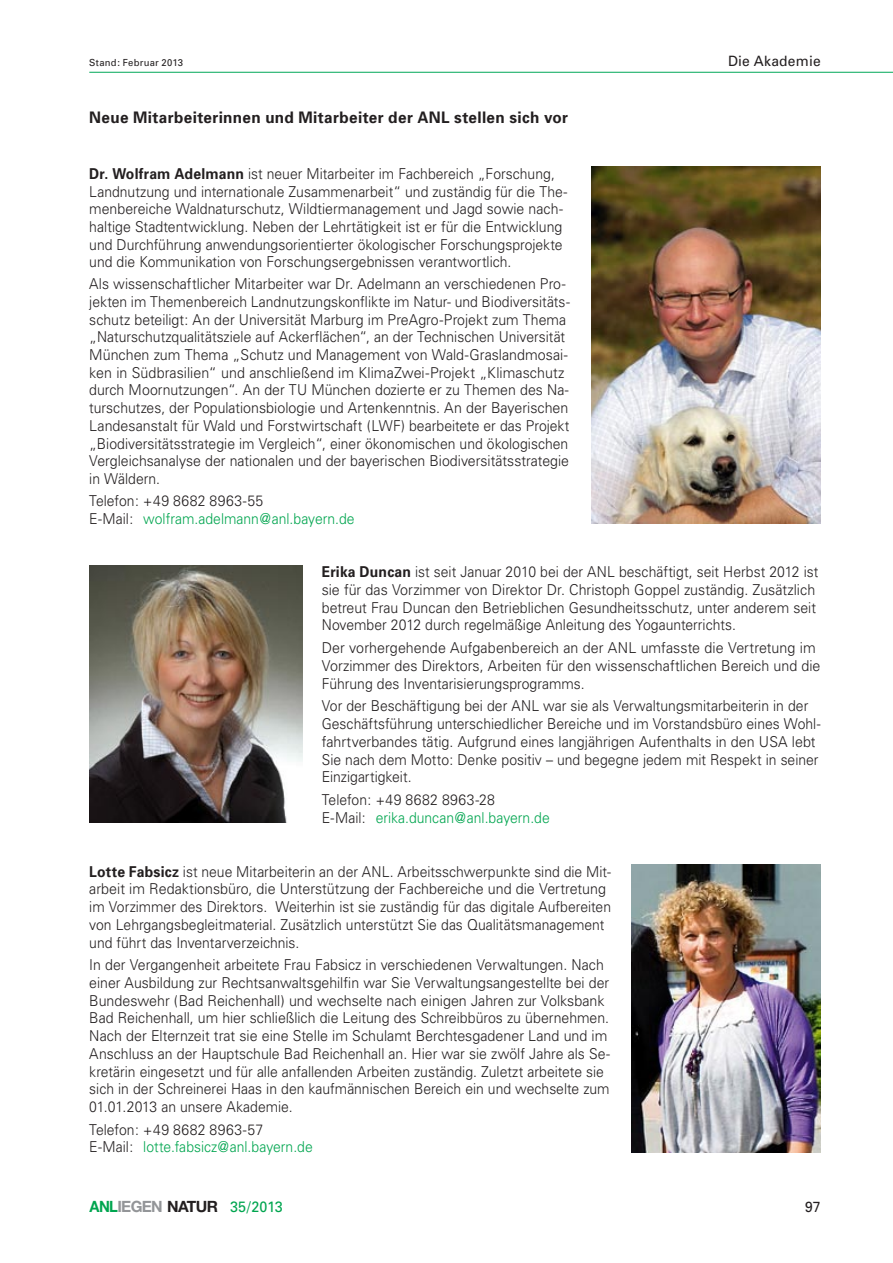
<style>
.page{position:relative;width:893px;height:1263px;background:#fff}
.page>*{position:absolute;margin:0;border:0;box-sizing:border-box;transform-origin:0 0}
.H5__Kol_Titel_1{font:700 15.9px "Univers";letter-spacing:.025em;color:#231f20;scale:.96 1}
.P9__Fließtext_3Sp{font:300 15px/17.7px "Univers";color:#231f20;scale:.93 1}
.P9__Fließtext_3Sp-2{font:300 15px/17.7px "Univers";color:#231f20;scale:.94 1}
.P9__Fließtext_3Sp-3{font:300 15px/17.7px "Univers";color:#231f20;scale:.95 1}
.P9__Fließtext_3Sp-4{font:300 15px/17.7px "Univers";color:#00a54f;scale:.93 1}
.t1{font:15px "Univers";letter-spacing:-.005em;color:#00a54f;scale:.95 1}
.t2{font:14.7px "Univers";color:#231f20;scale:.95 1}
.t3{font:14.25px "Univers";letter-spacing:.015em;color:#231f20}
.t4{font:9.75px "Univers";letter-spacing:.03em;color:#231f20}
.s1{font-weight:700}
.s2{color:#231f20}
.s3{color:#00a54f}
.s4{font-family:"Helvetica Neue";font-weight:700;font-size:15.6px}
.s5{font-family:"Helvetica Neue";font-weight:700;font-size:15.6px;color:#939598}
.s6{font-family:"Helvetica Neue";font-weight:700;font-size:15.6px;color:#231f20}
</style>
<div class="page">
<hr style="left:89px;top:72px;width:804px;height:1px;background:#1eb26a">
<img style="left:591px;top:167px;width:230px;height:357px">
<img style="left:89px;top:565px;width:213px;height:258px">
<img style="left:632px;top:865px;width:189px;height:287px">
<p class="t4" style="left:89px;top:57px;width:95px">Stand: Februar 2013</p>
<p class="t3" style="left:728px;top:53px;width:94px">Die Akademie</p>
<h5 class="H5__Kol_Titel_1" style="left:89px;top:108px;width:500px">Neue Mitarbeiterinnen und Mitarbeiter der ANL stellen sich vor</h5>
<p class="P9__Fließtext_3Sp" style="left:89px;top:165px;width:515px"><span class="s1">Dr. Wolfram Adelmann</span> ist neuer Mitarbeiter im Fachbereich „Forschung, Landnutzung und internationale Zusammenarbeit“ und zuständig für die The&shy;menbereiche Wald-naturschutz, Wildtiermanagement und Jagd sowie nach&shy;haltige Stadtentwicklung. Neben der Lehrtätigkeit ist er für die Entwicklung und Durch-führung anwendungs-orientierter ökologischer Forschungsprojekte und die Kommunikation von Forschungsergebnissen verantwortlich.</p>
<p class="P9__Fließtext_3Sp-2" style="left:89px;top:275px;width:512px">Als wissenschaftlicher Mitarbeiter war Dr. Adelmann an verschiedenen Pro&shy;jekten im Themenbereich Landnutzungskonflikte im Natur- und Biodiversitäts&shy;schutz beteiligt: An der Universität Marburg im PreAgro-Projekt zum Thema „Naturschutzqualitätsziele auf Ackerflächen“, an der Technischen Universität München zum The-ma „Schutz und Management von Wald-Graslandmosai&shy;ken in Südbrasilien“ und anschließend im KlimaZwei-Projekt „Klimaschutz durch Moornutzungen“. An der TU München dozierte er zu Themen des Na&shy;turschutzes, der Populationsbiologie und Artenkenntnis. An der Bayerischen Landesanstalt für Wald und Forst-wirtschaft (LWF) bearbeitete er das Projekt „Biodiversitätsstrategie im Vergleich“, einer ökonomischen und ökologischen Vergleichsanalyse der nationalen und der bayerischen Biodiversitätsstrategie in Wäldern.</p>
<p class="P9__Fließtext_3Sp-4" style="left:89px;top:492px;width:287px"><span class="s2">Telefon: +49 8682 8963-55<br>E-Mail:</span> wolfram.adelmann@anl.bayern.de</p>
<p class="P9__Fließtext_3Sp" style="left:322px;top:563px;width:536px"><span class="s1">Erika Duncan</span> ist seit Januar 2010 bei der ANL beschäftigt, seit Herbst 2012 ist sie für das Vorzimmer von Direktor Dr. Christoph Goppel zuständig. Zusätzlich betreut Frau Duncan den Betrieblichen Gesundheitsschutz, unter anderem seit November 2012 durch regelmäßi-ge Anleitung des Yogaunterrichts.</p>
<p class="P9__Fließtext_3Sp-3" style="left:322px;top:639px;width:527px">Der vorhergehende Aufgabenbereich an der ANL umfasste die Vertretung im<br>Vorzim-mer des Direktors, Arbeiten für den wissenschaftlichen Bereich und die<br>Führung des Inventarisierungsprogramms.</p>
<p class="P9__Fließtext_3Sp" style="left:322px;top:697px;width:538px">Vor der Beschäftigung bei der ANL war sie als Verwaltungsmitarbeiterin in der Geschäftsführung unterschiedlicher Bereiche und im Vorstandsbüro eines Wohl&shy;fahrtverbandes tätig. Aufgrund eines langjährigen Aufenthalts in den USA lebt Sie nach dem Motto: Denke positiv – und begegne jedem mit Respekt in seiner Einzigartigkeit.</p>
<p class="P9__Fließtext_3Sp" style="left:322px;top:791px;width:247px">Telefon: +49 8682 8963-28<br>E-Mail: <span class="s3">erika.duncan@anl.bayern.de</span></p>
<p class="P9__Fließtext_3Sp" style="left:89px;top:862px;width:563px"><span class="s1">Lotte Fabsicz</span> ist neue Mitarbeiterin an der ANL. Arbeitsschwerpunkte sind die Mit&shy;arbeit im Redaktionsbüro, die Unterstützung der Fachbereiche und die Vertretung im Vorzimmer des Direktors. Weiterhin ist sie zuständig für das digitale Aufbereiten von Lehrgangsbegleitmaterial. Zusätzlich unterstützt Sie das Qualitätsmanagement und führt das Inventar-ver-zeich-nis.</p>
<p class="P9__Fließtext_3Sp-2" style="left:89px;top:956px;width:556px">In der Vergangenheit arbeitete Frau Fabsicz in verschiedenen Verwaltungen. Nach einer Ausbildung zur Rechtsanwaltsgehilfin war Sie Verwaltungsangestellte bei der Bundes-wehr (Bad Reichenhall) und wechselte nach einigen Jahren zur Volksbank Bad Reichenhall, um hier schließlich die Leitung des Schreibbüros zu übernehmen.<br>Nach der Elternzeit trat sie eine Stelle im Schulamt Berchtesgadener Land und im Anschluss an der Haupt-schule Bad Reichenhall an. Hier war sie zwölf Jahre als Se&shy;kretärin eingesetzt und für alle anfallenden Arbeiten zuständig. Zuletzt arbeitete sie sich in der Schreinerei Haas in den kaufmännischen Bereich ein und wechselte zum 01.01.2013 an unsere Akademie.</p>
<p class="P9__Fließtext_3Sp" style="left:89px;top:1120px;width:242px">Telefon: +49 8682 8963-57<br>E-Mail: <span class="s3">lotte.fabsicz@anl.bayern.de</span></p>
<p class="t1" style="left:89px;top:1198px;width:205px"><span class="s4">ANL</span><span class="s5">IEGEN</span> <span class="s6">NATUR</span> 35/2013</p>
<p class="t2" style="left:805px;top:1198px;width:18px">97</p>
</div>
